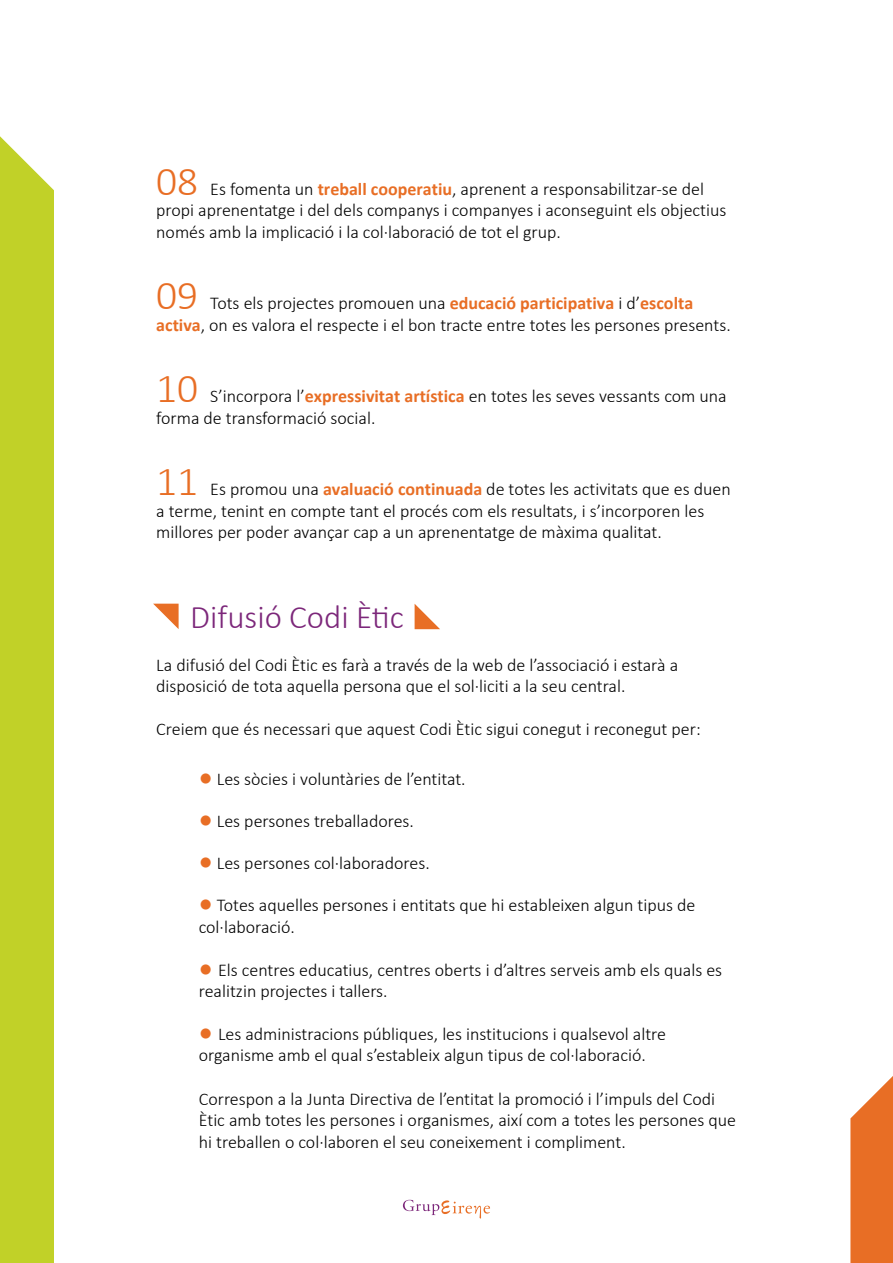
<style>
.page{position:relative;width:893px;height:1263px;background:#fff}
.page>*{position:absolute;margin:0;border:0;box-sizing:border-box;transform-origin:0 0}
.t1{font:300 41.4px "Calibri";color:#e86e25}
.t2{font:300 33px "Calibri";color:#7c277a}
.t3{font:300 18px/21.6px "Calibri";color:#000}
.s1{font-weight:700;color:#e86e25}
.s2{font-size:23.1px;color:#e86e25}
</style>
<div class="page">
<div style="left:0;top:136px;width:54px;height:1127px;background:#c1d128"></div>
<svg style="left:850px;top:1076px;width:43px;height:187px;background:#ea7f3f"></svg>
<svg style="left:153px;top:604px;width:26px;height:25px"></svg>
<svg style="left:415px;top:604px;width:25px;height:25px"></svg>
<svg style="left:403px;top:1200px;width:87px;height:19px"></svg>
<h1 class="t1" style="left:156px;top:155px;width:43px">08</h1>
<p class="t3" style="left:156px;top:178px;width:572px;text-indent:54px">Es fomenta un <span class="s1">treball cooperatiu</span>, aprenent a responsabilitzar-se del propi aprenentatge i del dels companys i companyes i aconseguint els objectius només amb la implicació i la col·laboració de tot el grup.</p>
<h1 class="t1" style="left:156px;top:270px;width:43px">09</h1>
<p class="t3" style="left:156px;top:292px;width:576px;text-indent:54px">Tots els projectes promouen una <span class="s1">educació participativa</span> i d’<span class="s1">escolta activa</span>, on es valora el respecte i el bon tracte entre totes les persones presents.</p>
<h1 class="t1" style="left:156px;top:363px;width:43px">10</h1>
<p class="t3" style="left:156px;top:385px;width:572px;text-indent:54px">S’incorpora l’<span class="s1">expressivitat artística</span> en totes les seves vessants com una forma de transformació social.</p>
<h1 class="t1" style="left:156px;top:456px;width:43px">11</h1>
<p class="t3" style="left:156px;top:478px;width:576px;text-indent:54px">Es promou una <span class="s1">avaluació continuada</span> de totes les activitats que es duen a terme, tenint en compte tant el procés com els resultats, i s’incorporen les millores per poder avançar cap a un aprenentatge de màxima qualitat.</p>
<h2 class="t2" style="left:190px;top:597px;width:215px">Difusió Codi Ètic</h2>
<p class="t3" style="left:156px;top:653px;width:523px">La difusió del Codi Ètic es farà a través de la web de l’associació i estarà a disposició de tota aquella persona que el sol·liciti a la seu central.</p>
<p class="t3" style="left:156px;top:718px;width:546px">Creiem que és necessari que aquest Codi Ètic sigui conegut i reconegut per:</p>
<p class="t3" style="left:199px;top:768px;width:268px"><span class="s2">●</span> Les sòcies i voluntàries de l’entitat.</p>
<p class="t3" style="left:199px;top:810px;width:217px"><span class="s2">●</span> Les persones treballadores.</p>
<p class="t3" style="left:199px;top:852px;width:232px"><span class="s2">●</span> Les persones col·laboradores.</p>
<p class="t3" style="left:199px;top:894px;width:498px"><span class="s2">●</span> Totes aquelles persones i entitats que hi estableixen algun tipus de col·laboració.</p>
<p class="t3" style="left:199px;top:958px;width:525px"><span class="s2">●</span> Els centres educatius, centres oberts i d’altres serveis amb els quals es realitzin projectes i tallers.</p>
<p class="t3" style="left:199px;top:1023px;width:469px"><span class="s2">●</span> Les administracions públiques, les institucions i qualsevol altre organisme amb el qual s’estableix algun tipus de col·laboració.</p>
<p class="t3" style="left:199px;top:1087px;width:539px">Correspon a la Junta Directiva de l’entitat la promoció i l’impuls del Codi<br>Ètic amb totes les persones i organismes, així com a totes les persones que hi treballen o col·laboren el seu coneixement i compliment.</p>
</div>
